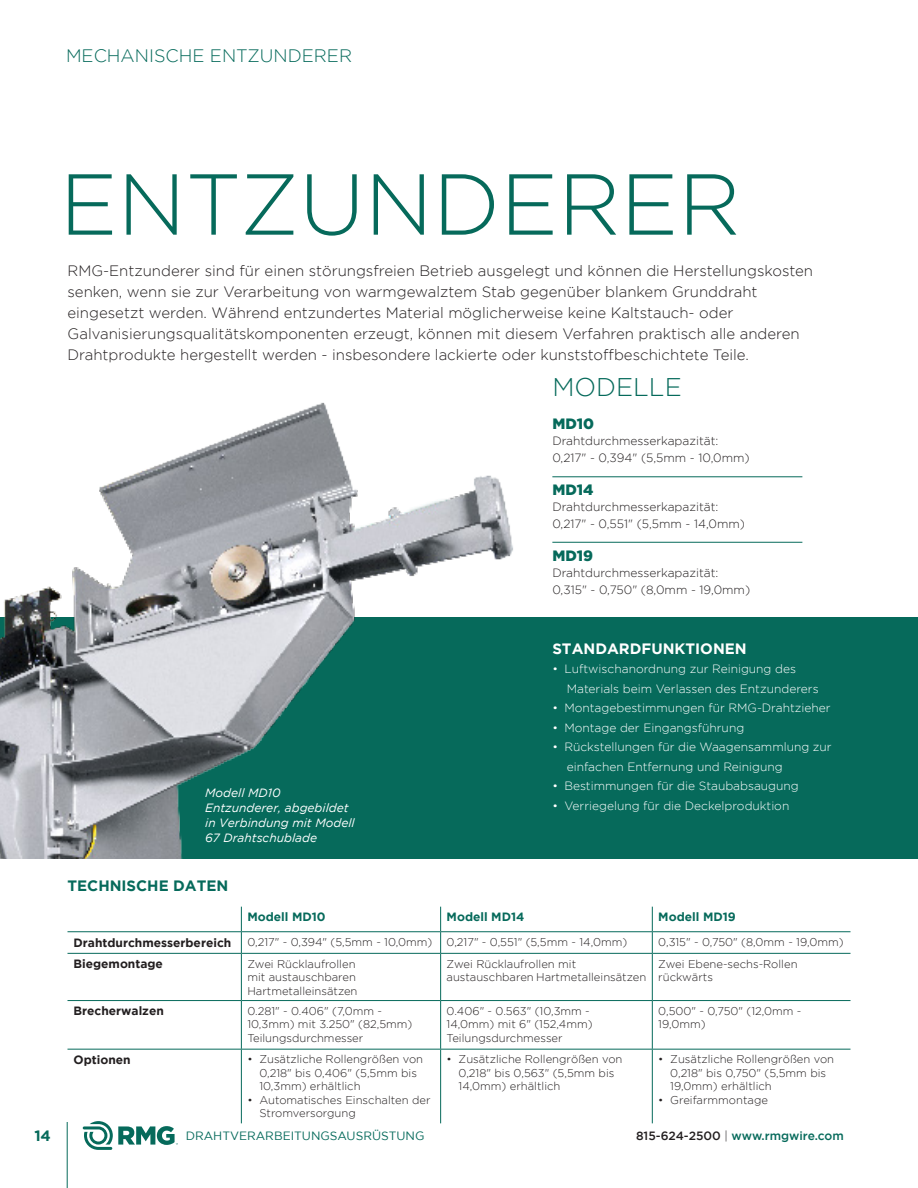
<style>
.page{position:relative;width:918px;height:1188px;background:#fff}
.page>*{position:absolute;margin:0;border:0;box-sizing:border-box;transform-origin:0 0}
.t1{font:300 86.25px "Gotham";color:#066a5b}
.t2{font:300 25.5px "Gotham";color:#066a5b}
.t3{font:300 18px "Gotham";color:#066a5b}
.t4{font:300 15px/21px "Gotham";color:#231f20}
.t5{font:700 15px "Gotham";color:#fff}
.t6{font:700 15px "Gotham";color:#066a5b}
.t7{font:900 15px "Gotham";color:#066a5b}
.t8{font:300 12px "Gotham";color:#fff}
.t9{font:300 12px "Gotham";color:#231f20}
.t10{font:italic 12px/15px "Gotham";color:#fff}
.t11{font:700 12px "Gotham";color:#231f20}
.t12{font:700 12px "Gotham";color:#066a5b}
.t13{font:12px "Gotham";color:#066a5b}
.t14{font:500 12px "Gotham";color:#066a5b}
.t15{font:300 11.25px/13.5px "Gotham";color:#231f20}
.s1{color:#231f20}
.s2{font-weight:300;color:#231f20}
</style>
<div class="page">
<hr style="left:67px;top:1122px;width:1px;height:66px;background:#066a5b">
<svg style="left:83px;top:1121px;width:95px;height:29px"></svg>
<div style="left:0;top:617px;width:918px;height:242px;background:#066a5b"></div>
<hr style="left:68px;top:931px;width:173px;height:1px;background:#066a5b">
<hr style="left:241px;top:931px;width:200px;height:1px;background:#066a5b">
<svg style="left:241px;top:907px;width:1px;height:46px"></svg>
<hr style="left:441px;top:931px;width:211px;height:1px;background:#066a5b">
<svg style="left:440px;top:907px;width:1px;height:46px"></svg>
<hr style="left:652px;top:931px;width:198px;height:1px;background:#066a5b">
<hr style="left:68px;top:953px;width:173px;height:1px;background:#066a5b">
<hr style="left:241px;top:953px;width:200px;height:1px;background:#066a5b">
<hr style="left:241px;top:954px;width:1px;height:46px;background:#066a5b">
<hr style="left:441px;top:953px;width:211px;height:1px;background:#066a5b">
<hr style="left:440px;top:954px;width:1px;height:46px;background:#066a5b">
<hr style="left:652px;top:953px;width:198px;height:1px;background:#066a5b">
<hr style="left:68px;top:1000px;width:173px;height:1px;background:#066a5b">
<hr style="left:241px;top:1000px;width:200px;height:1px;background:#066a5b">
<hr style="left:241px;top:1001px;width:1px;height:48px;background:#066a5b">
<hr style="left:441px;top:1000px;width:211px;height:1px;background:#066a5b">
<hr style="left:440px;top:1001px;width:1px;height:48px;background:#066a5b">
<hr style="left:652px;top:1000px;width:198px;height:1px;background:#066a5b">
<svg style="left:652px;top:907px;width:1px;height:46px"></svg>
<hr style="left:652px;top:954px;width:1px;height:46px;background:#066a5b">
<hr style="left:652px;top:1001px;width:1px;height:48px;background:#066a5b">
<hr style="left:68px;top:1049px;width:173px;height:1px;background:#066a5b">
<hr style="left:241px;top:1049px;width:200px;height:1px;background:#066a5b">
<hr style="left:441px;top:1049px;width:211px;height:1px;background:#066a5b">
<hr style="left:652px;top:1049px;width:198px;height:1px;background:#066a5b">
<hr style="left:241px;top:1050px;width:1px;height:73px;background:#066a5b">
<hr style="left:440px;top:1050px;width:1px;height:73px;background:#066a5b">
<hr style="left:652px;top:1050px;width:1px;height:73px;background:#066a5b">
<img style="left:0;top:402px;width:513px;height:457px">
<hr style="left:552px;top:476px;width:250px;height:1px;background:#066a5b">
<hr style="left:552px;top:542px;width:250px;height:1px;background:#066a5b">
<h3 class="t3" style="left:66px;top:45px;width:288px">MECHANISCHE ENTZUNDERER</h3>
<p class="t1" style="left:60px;top:157px;width:682px">ENTZUNDERER</p>
<p class="t4" style="left:68px;top:260px;width:747px">RMG-Entzunderer sind für einen störungsfreien Betrieb ausgelegt und können die Herstellungskosten senken, wenn sie zur Verarbeitung von warmgewalztem Stab gegenüber blankem Grunddraht eingesetzt werden. Während entzundertes Material möglicherweise keine Kaltstauch- oder Galvanisierungsqualitätskomponenten erzeugt, können mit diesem Verfahren praktisch alle anderen Drahtprodukte hergestellt werden - insbesondere lackierte oder kunststoffbeschichtete Teile.</p>
<p class="t10" style="left:205px;top:785px;width:151px">Modell MD10<br>Entzunderer, abgebildet in Verbindung mit Modell<br>67 Drahtschublade</p>
<p class="t6" style="left:68px;top:877px;width:162px">TECHNISCHE DATEN</p>
<p class="t2" style="left:552px;top:373px;width:131px">MODELLE</p>
<p class="t7" style="left:552px;top:415px;width:43px">MD10</p>
<p class="t9" style="left:552px;top:435px;width:168px">Drahtdurchmesserkapazität:</p>
<p class="t9" style="left:552px;top:451px;width:199px">0,217" - 0,394" (5,5mm - 10,0mm)</p>
<p class="t7" style="left:552px;top:481px;width:43px">MD14</p>
<p class="t9" style="left:552px;top:501px;width:168px">Drahtdurchmesserkapazität:</p>
<p class="t9" style="left:552px;top:517px;width:194px">0,217" - 0,551" (5,5mm - 14,0mm)</p>
<p class="t7" style="left:552px;top:547px;width:42px">MD19</p>
<p class="t9" style="left:552px;top:567px;width:168px">Drahtdurchmesserkapazität:</p>
<p class="t9" style="left:552px;top:583px;width:199px">0,315" - 0,750" (8,0mm - 19,0mm)</p>
<p class="t5" style="left:552px;top:640px;width:196px">STANDARDFUNKTIONEN</p>
<p class="t8" style="left:552px;top:662px;width:245px">• Luftwischanordnung zur Reinigung des</p>
<p class="t8" style="left:567px;top:682px;width:253px">Materials beim Verlassen des Entzunderers</p>
<p class="t8" style="left:552px;top:701px;width:280px">• Montagebestimmungen für RMG-Drahtzieher</p>
<p class="t8" style="left:552px;top:721px;width:193px">• Montage der Eingangsführung</p>
<p class="t8" style="left:552px;top:740px;width:281px">• Rückstellungen für die Waagensammlung zur</p>
<p class="t8" style="left:567px;top:760px;width:218px">einfachen Entfernung und Reinigung</p>
<p class="t8" style="left:552px;top:779px;width:248px">• Bestimmungen für die Staubabsaugung</p>
<p class="t8" style="left:552px;top:799px;width:238px">• Verriegelung für die Deckelproduktion</p>
<p class="t12" style="left:247px;top:910px;width:80px">Modell MD10</p>
<p class="t12" style="left:447px;top:910px;width:79px">Modell MD14</p>
<p class="t12" style="left:658px;top:910px;width:79px">Modell MD19</p>
<p class="t11" style="left:74px;top:935px;width:159px">Drahtdurchmesserbereich</p>
<p class="t15" style="left:247px;top:935px;width:187px">0,217" - 0,394" (5,5mm - 10,0mm)</p>
<p class="t15" style="left:447px;top:935px;width:182px">0,217" - 0,551" (5,5mm - 14,0mm)</p>
<p class="t15" style="left:658px;top:935px;width:187px">0,315" - 0,750" (8,0mm - 19,0mm)</p>
<p class="t11" style="left:74px;top:957px;width:91px">Biegemontage</p>
<p class="t15" style="left:247px;top:957px;width:112px">Zwei Rücklaufrollen mit austauschbaren<br>Hartmetalleinsätzen</p>
<p class="t15" style="left:447px;top:957px;width:201px">Zwei Rücklaufrollen mit austauschbaren Hartmetalleinsätzen</p>
<p class="t15" style="left:658px;top:957px;width:141px">Zwei Ebene-sechs-Rollen rückwärts</p>
<p class="t11" style="left:74px;top:1004px;width:92px">Brecherwalzen</p>
<p class="t15" style="left:247px;top:1004px;width:167px">0.281" - 0.406" (7,0mm -<br>10,3mm) mit 3.250" (82,5mm)<br>Teilungsdurchmesser</p>
<p class="t15" style="left:447px;top:1004px;width:148px">0.406" - 0.563" (10,3mm -<br>14,0mm) mit 6" (152,4mm)<br>Teilungsdurchmesser</p>
<p class="t15" style="left:658px;top:1004px;width:145px">0,500" - 0,750" (12,0mm -<br>19,0mm)</p>
<p class="t11" style="left:74px;top:1053px;width:59px">Optionen</p>
<p class="t15" style="left:259px;top:1053px;width:165px;text-indent:-12px">• Zusätzliche Rollengrößen von<br>0,218" bis 0,406" (5,5mm bis<br>10,3mm) erhältlich</p>
<p class="t15" style="left:259px;top:1093px;width:173px;text-indent:-12px">• Automatisches Einschalten der<br>Stromversorgung</p>
<p class="t15" style="left:459px;top:1053px;width:165px;text-indent:-12px">• Zusätzliche Rollengrößen von<br>0,218" bis 0,563" (5,5mm bis<br>14,0mm) erhältlich</p>
<p class="t15" style="left:670px;top:1053px;width:165px;text-indent:-12px">• Zusätzliche Rollengrößen von<br>0,218" bis 0,750" (5,5mm bis<br>19,0mm) erhältlich</p>
<p class="t15" style="left:658px;top:1093px;width:111px">• Greifarmmontage</p>
<h3 class="t6" style="left:34px;top:1127px;width:18px">14</h3>
<p class="t13" style="left:186px;top:1129px;width:240px">DRAHTVERARBEITUNGSAUSRÜSTUNG</p>
<p class="t14" style="left:636px;top:1129px;width:209px"><span class="s1">815-624-2500</span> <span class="s2">|</span> www.rmgwire.com</p>
</div>
